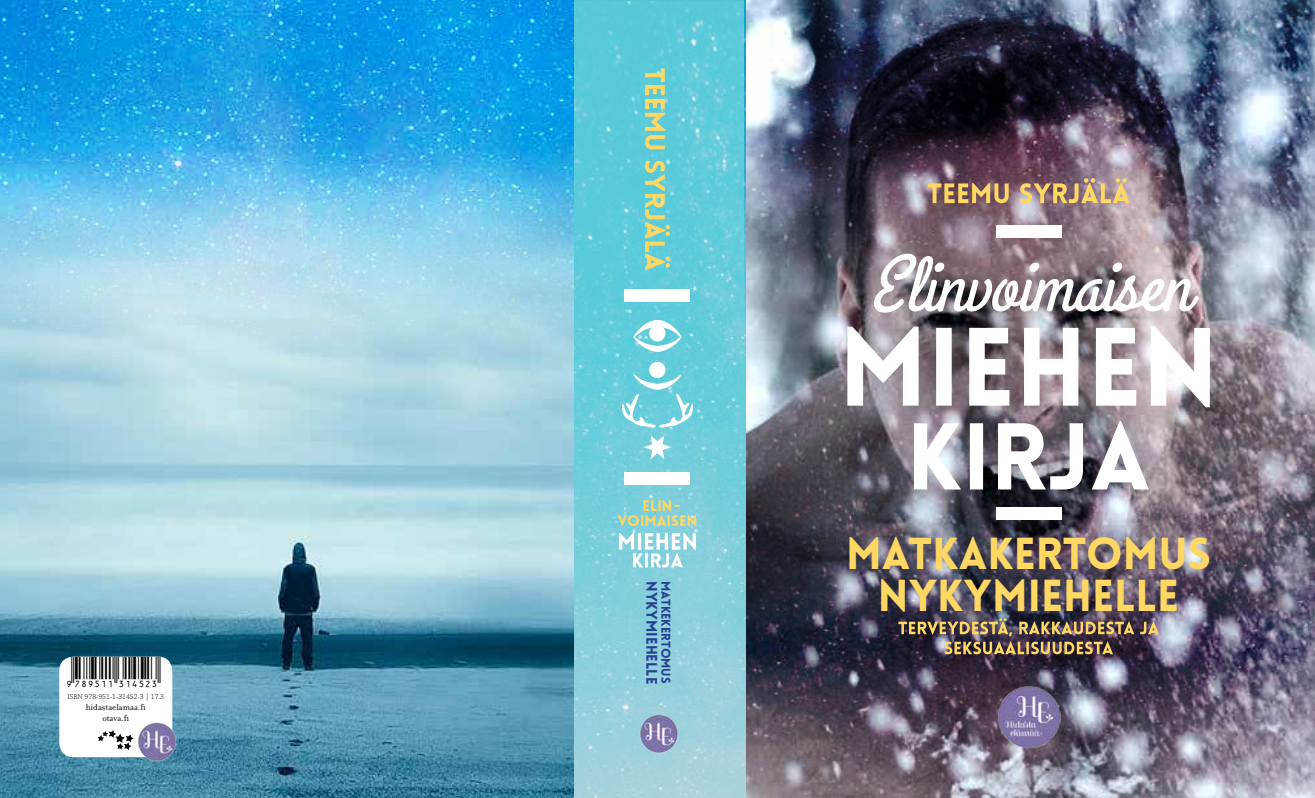
<style>
.page{position:relative;width:1315px;height:798px;background:#fff}
.page>*{position:absolute;margin:0;border:0;box-sizing:border-box;transform-origin:0 0}
.t1{font:900 43.75px/41.2px "Lovelo";color:#ffd864;text-align:center}
.t2{font:30px "Viisas EAN Matala";color:#000}
.t3{font:900 15px/15px "Lovelo";color:#ffd864;text-align:center}
.t4{font:900 15px "Lovelo";color:#25408f}
.t5{font:900 12.5px "Lovelo";color:#25408f}
.t6{font:9.38px/11.2px "Filosofia";color:#000;text-align:center}
.t7{font:300 7.5px "Chaparral Pro";color:#000}
</style>
<div class="page">
<img style="left:0;top:420px;width:574px;height:377px">
<img style="left:0;top:0;width:574px;height:420px">
<img style="left:745px;top:0;width:570px;height:412px">
<img style="left:574px;top:1px;width:171px;height:796px">
<img style="left:746px;top:207px;width:569px;height:590px">
<img style="left:997px;top:685px;width:63px;height:63px">
<img style="left:638px;top:708px;width:42px;height:49px">
<div style="left:59px;top:656px;width:113px;height:100px;background:#fff;border-radius:14px"></div>
<svg style="left:98px;top:730px;width:35px;height:19px"></svg>
<img style="left:137px;top:716px;width:41px;height:50px">
<img style="left:898px;top:618px;width:261px;height:37px">
<svg style="left:914px;top:420px;width:235px;height:69px"></svg>
<svg style="left:847px;top:326px;width:362px;height:81px"></svg>
<svg style="left:872px;top:253px;width:327px;height:59px"></svg>
<svg style="left:927px;top:178px;width:202px;height:27px;background:#ab8c71"></svg>
<div style="left:995px;top:507px;width:66px;height:12px;background:#fff"></div>
<div style="left:995px;top:225px;width:66px;height:12px;background:#fff"></div>
<svg style="left:644px;top:435px;width:27px;height:24px"></svg>
<svg style="left:621px;top:373px;width:73px;height:56px;background:#83d5e1"></svg>
<div style="left:649px;top:361px;width:16px;height:17px;background:#fff;border-radius:50%"></div>
<svg style="left:632px;top:320px;width:51px;height:31px"></svg>
<div style="left:624px;top:289px;width:66px;height:12px;background:#fff"></div>
<div style="left:624px;top:472px;width:66px;height:12px;background:#fff"></div>
<svg style="left:642px;top:68px;width:28px;height:202px;background:#8fceb4"></svg>
<svg style="left:619px;top:532px;width:77px;height:35px"></svg>
<h2 class="t2" style="left:65px;top:655px;width:97px">*9789511314523*</h2>
<p class="t7" style="left:67px;top:692px;width:98px">ISBN 978-951-1-31452-3 | 17.3</p>
<p class="t6" style="left:86px;top:701px;width:62px">hidastaelamaa.fi otava.fi</p>
<h3 class="t3" style="left:618px;top:498px;width:81px">ELIN-<br>VOIMAISEN</h3>
<h3 class="t4" style="left:661px;top:580px;width:105px;rotate:90deg">NYKYMIEHELLE</h3>
<h3 class="t5" style="left:674px;top:580px;width:104px;rotate:90deg">MATKEKERTOMUS</h3>
<h1 class="t1" style="left:846px;top:534px;width:366px">MATKAKERTOMUS<br>NYKYMIEHELLE</h1>
</div>
